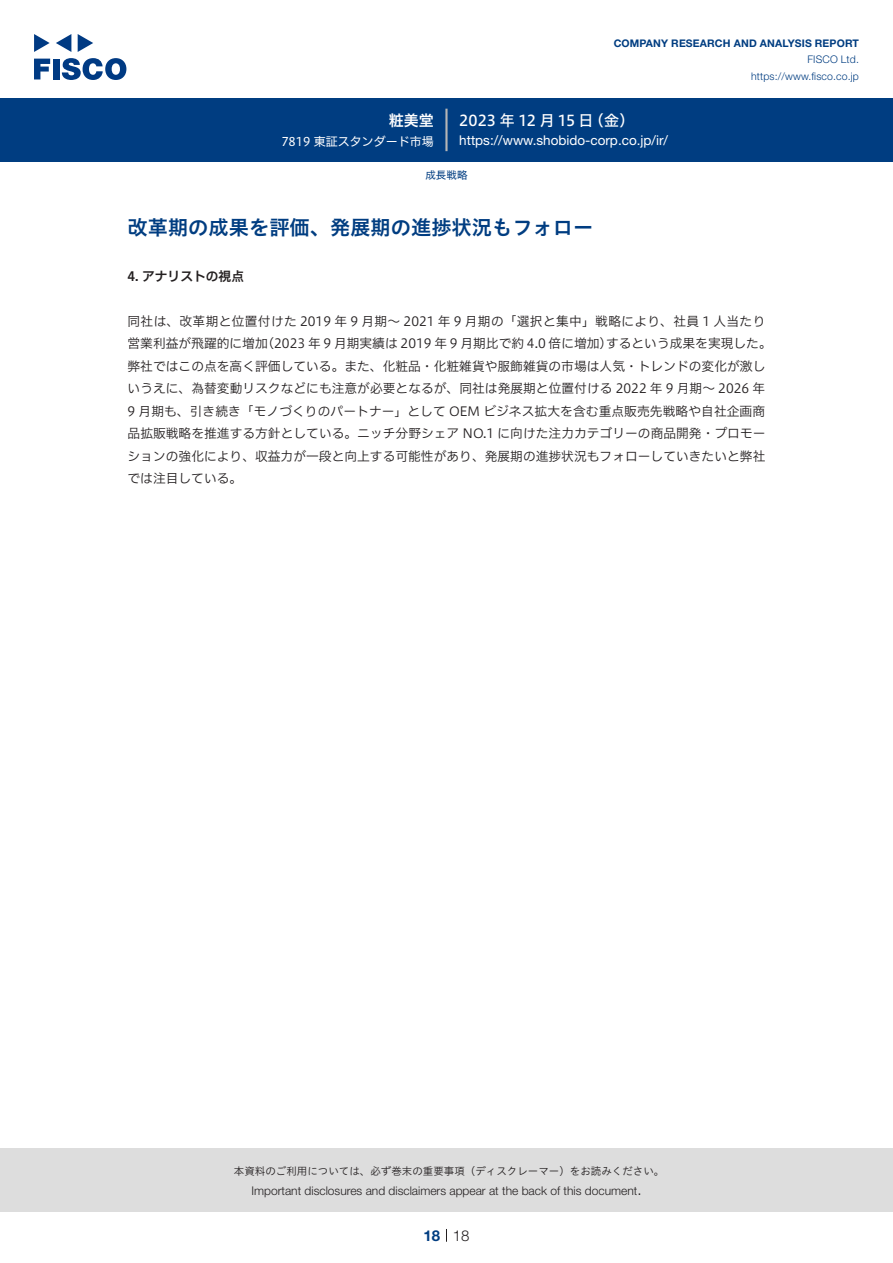
<style>
.page{position:relative;width:893px;height:1263px;background:#fff}
.page>*{position:absolute;margin:0;border:0;box-sizing:border-box;transform-origin:0 0}
.t1{font:20.25px "Hiragino UD Sans Std W6";color:#003d81}
.t2{font:15px "Hiragino UD Sans F Std N W5";letter-spacing:.005em;color:#fff}
.t3{font:300 15px "Helvetica Neue LT Std";color:#231f20}
.t4{font:15px "Hiragino UD Sans F Std N W6";color:#fff}
.t5{font:700 15px "Helvetica Neue LT Std";color:#003d81}
.t6{font:13.5px "Helvetica Neue LT Std";color:#fff}
.t7{font:12.75px/22.5px "Hiragino UD Sans F Std N W3";color:#231f20}
.t8{font:12.75px/22.5px "Hiragino UD Sans F Std N W3";letter-spacing:.025em;color:#231f20}
.t9{font:12.75px "Hiragino UD Sans F Std N W6";color:#231f20}
.t10{font:300 12px "Helvetica Neue LT Std";color:#231f20}
.t11{font:12px "Hiragino UD Sans F Std N W4";color:#fff}
.t12{font:10.5px "Hiragino UD Sans Std W3";color:#231f20}
.t13{font:700 10.5px "Helvetica Neue LT Std";letter-spacing:.015em;color:#003d81}
.t14{font:300 10.5px/16.5px "Helvetica Neue LT Std";letter-spacing:.015em;color:#003d81;text-align:right}
.t15{font:10.5px "Hiragino UD Sans F Std N W4";color:#003d81}
</style>
<div class="page">
<div style="left:0;top:1148px;width:893px;height:64px;background:#ddd"></div>
<svg style="left:34px;top:59px;width:16px;height:20px"></svg>
<div style="left:53px;top:59px;width:6px;height:20px;background:#003a83"></div>
<svg style="left:62px;top:58px;width:64px;height:22px"></svg>
<svg style="left:34px;top:34px;width:16px;height:18px"></svg>
<svg style="left:78px;top:34px;width:15px;height:18px"></svg>
<svg style="left:56px;top:34px;width:15px;height:18px"></svg>
<div style="left:0;top:98px;width:893px;height:64px;background:#003d81"></div>
<hr style="left:445px;top:109px;width:3px;height:42px;background:#b5b5b6">
<svg style="left:446px;top:1229px;width:1px;height:13px"></svg>
<p class="t4" style="left:389px;top:109px;width:46px">粧美堂</p>
<p class="t11" style="left:281px;top:132px;width:154px">7819 東証スタンダード市場</p>
<p class="t13" style="left:614px;top:37px;width:247px">COMPANY RESEARCH AND ANALYSIS REPORT</p>
<p class="t14" style="left:751px;top:51px;width:109px">FISCO Ltd. https://www.fisco.co j p.</p>
<p class="t2" style="left:589px;top:109px;width:47px">（金(</p>
<p class="t2" style="left:459px;top:109px;width:136px">2023 年 12 月 15 日</p>
<p class="t6" style="left:459px;top:132px;width:210px">https://www.shobido-corp. c o j p. /i r/</p>
<p class="t15" style="left:425px;top:167px;width:43px">成長戦略</p>
<h1 class="t1" style="left:128px;top:212px;width:467px">改革期の成果を評価、発展期の進捗状況もフォロー</h1>
<p class="t9" style="left:128px;top:266px;width:118px">4. アナリストの視点</p>
<p class="t8" style="left:606px;top:309px;width:167px;text-indent:-478px">同社は、改革期と位置付けた 2019 年 9 月期～ 2021 年 9 月期の「選択と集中」戦略により、社員 1 人当たりするという成果を実現した。</p>
<p class="t7" style="left:128px;top:331px;width:639px">営業利益が飛躍的に増加<br>弊社ではこの点を高く評価している。また、化粧品・化粧雑貨や服飾雑貨の市場は人気・トレンドの変化が激しいうえに、為替変動リスクなどにも注意が必要となるが、同社は発展期と位置付ける 2022 年 9 月期～ 2026 年9 月期も、引き続き「モノづくりのパートナー」として OEM ビジネス拡大を含む重点販売先戦略や自社企画商品拡販戦略を推進する方針としている。ニッチ分野シェア NO.1 に向けた注力カテゴリーの商品開発・プロモーションの強化により、収益力が一段と向上する可能性があり、発展期の進捗状況もフォローしていきたいと弊社では注目している。</p>
<p class="t7" style="left:261px;top:331px;width:352px">（2023 年 9 月期実績は 2019 年 9 月期比で約 4.0 倍に増加）</p>
<p class="t12" style="left:234px;top:1163px;width:432px">本資料のご利用については、必ず巻末の重要事項（ディスクレーマー）をお読みください。</p>
<p class="t3" style="left:637px;top:1180px;width:6px">.</p>
<p class="t10" style="left:251px;top:1183px;width:387px">Important disclosures and disclaimers appear at the back of this document</p>
<p class="t5" style="left:423px;top:1226px;width:18px">18</p>
<p class="t3" style="left:453px;top:1226px;width:18px">18</p>
</div>
